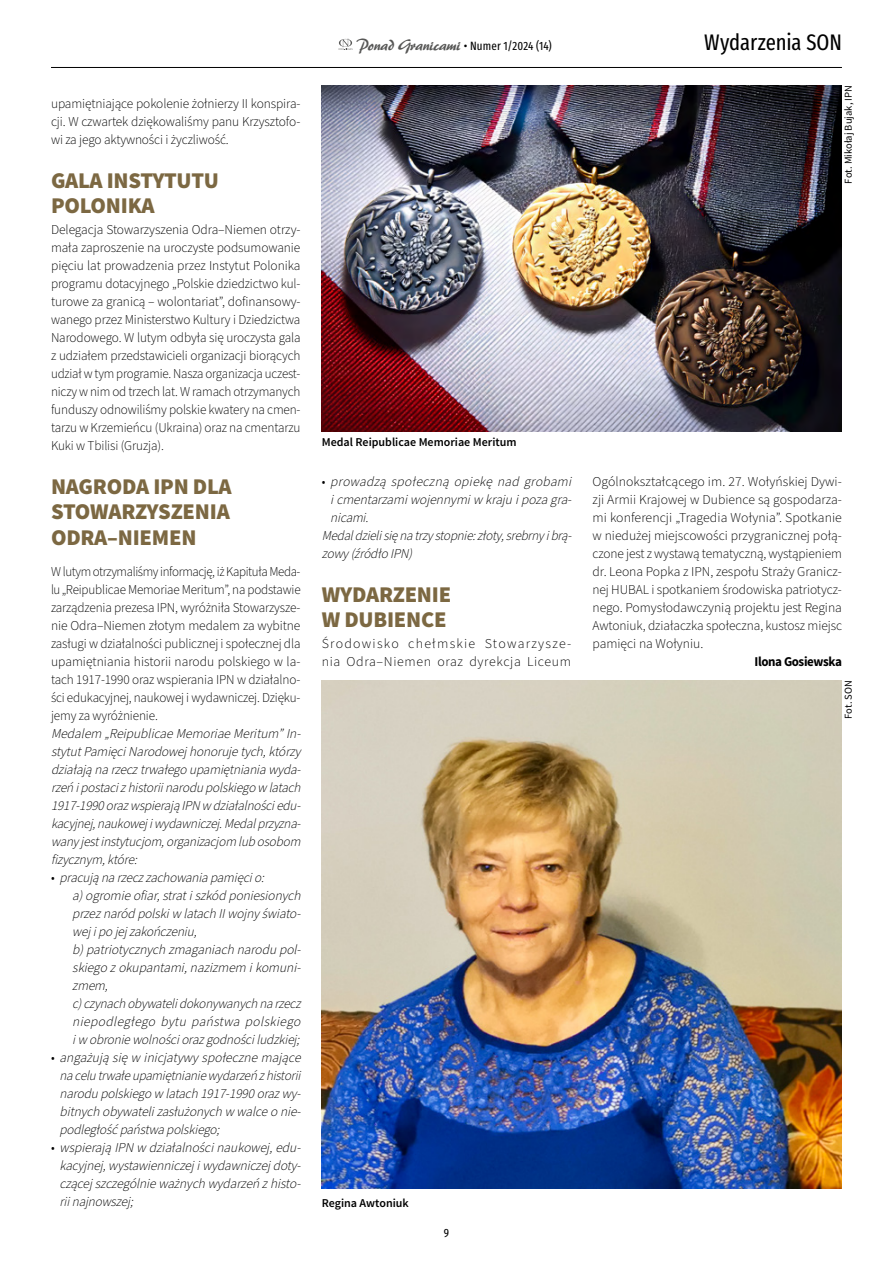
<style>
.page{position:relative;width:893px;height:1263px;background:#fff}
.page>*{position:absolute;margin:0;border:0;box-sizing:border-box;transform-origin:0 0}
.t1{font:900 22.5px/25.5px "Source Sans Pro";letter-spacing:-.01em;color:#7c6842}
.t2{font:22.5px "Fira Sans Compressed";letter-spacing:-.005em;color:#000}
.t3{font:italic 300 13.5px/18px "Source Sans Pro";letter-spacing:-.01em;color:#000;text-align:justify}
.t4{font:300 13.5px/18px "Source Sans Pro";letter-spacing:-.01em;color:#000;text-align:justify}
.t5{font:300 13.5px/18px "Source Sans Pro";letter-spacing:-.01em;color:#000;text-align:justify;scale:.96 1}
.t6{font:300 13.5px/18px "Source Sans Pro";letter-spacing:.075em;color:#000}
.t7{font:italic 300 13.5px "Source Sans Pro";letter-spacing:-.01em;color:#000;scale:.96 1}
.t8{font:700 13.5px "Source Sans Pro";letter-spacing:-.03em;color:#000;scale:.96 1}
.t9{font:600 12px "Source Sans Pro";color:#000}
.t10{font:12px "Fira Sans Compressed";letter-spacing:.01em;color:#000}
.t11{font:10.5px "Source Sans Pro";color:#000}
.s1{font-style:normal}
.s2{font-family:"Brush One EFN";font-size:16.5px;color:#575756}
</style>
<div class="page">
<img style="left:322px;top:85px;width:520px;height:347px">
<img style="left:322px;top:680px;width:520px;height:508px">
<hr style="left:51px;top:67px;width:791px;height:1px;background:#000">
<svg style="left:338px;top:39px;width:15px;height:11px"></svg>
<p class="t4" style="left:51px;top:95px;width:251px">upamiętniające pokolenie żołnierzy II konspira&shy;cji. W czwartek dziękowaliśmy panu Krzysztofo&shy;wi za jego aktywności i życzliwość.</p>
<h1 class="t1" style="left:51px;top:168px;width:169px">GALA INSTYTUTU<br>POLONIKA</h1>
<p class="t4" style="left:51px;top:221px;width:251px">Delegacja Stowarzyszenia Odra–Niemen otrzy&shy;mała zaproszenie na uroczyste podsumowanie pięciu lat prowadzenia przez Instytut Polonika programu dotacyjnego „Polskie dziedzictwo kul&shy;turowe za granicą – wolontariat”, dofinansowy&shy;wanego przez Ministerstwo Kultury i Dziedzictwa Narodowego. W lutym odbyła się uroczysta gala z udziałem przedstawicieli organizacji biorących udział w tym programie. Nasza organizacja uczest&shy;niczy w nim od trzech lat. W ramach otrzymanych funduszy odnowiliśmy polskie kwatery na cmen&shy;tarzu w Krzemieńcu (Ukraina) oraz na cmentarzu Kuki w Tbilisi (Gruzja).</p>
<h1 class="t1" style="left:51px;top:474px;width:182px;text-align:justify">NAGRODA IPN DLA STOWARZYSZENIA ODRA–NIEMEN</h1>
<p class="t5" style="left:51px;top:563px;width:261px">W lutym otrzymaliśmy informację, iż Kapituła Meda&shy;lu „Reipublicae Memoriae Meritum”, na podstawie zarządzenia prezesa IPN, wyróżniła Stowarzysze&shy;nie Odra–Niemen złotym medalem za wybitne zasługi w działalności publicznej i społecznej dla upamiętniania historii narodu polskiego w la&shy;tach 1917-1990 oraz wspierania IPN w działalno&shy;ści edukacyjnej, naukowej i wydawniczej. Dzięku&shy;jemy za wyróżnienie.</p>
<p class="t3" style="left:51px;top:725px;width:255px">Medalem „ReipublicaeMemoriaeMeritum”In&shy;stytutPamięciNarodowej honorujetych,którzy działająnarzecztrwałegoupamiętnianiawyda&shy;rzeńipostacizhistoriinarodupolskiegow latach 1917-1990orazwspierająIPN w działalnościedu&shy;kacyj nej,naukowej iwydawniczej.Medalprzyzna&shy;wanyjest instytucjom,organizacjom lubosobom fizycznym,które:</p>
<p class="t3" style="left:72px;top:869px;width:234px;text-align:left;text-indent:-21px"><span class="s1">•</span> pracująnarzeczzachowaniapamięcio: a)ogromieofiar,stratiszkódponiesionych przeznaródpolskiw latachIIwoj nyświato&shy;wej ipojej zakończeniu, b)patriotycznychzmaganiachnarodupol&shy;skiegozokupantami,nazizmem ikomuni&shy;zmem, c)czynachobywatelidokonywanychnarzecz niepodległego bytu państwa polskiego iw obroniewolnościorazgodnościludzkiej;</p>
<p class="t3" style="left:60px;top:1049px;width:247px;text-indent:-9px"><span class="s1">•</span> angażująsięw inicjatywyspołecznemające nacelutrwałeupamiętnianiewydarzeńzhistorii narodupolskiegow latach1917-1990orazwy&shy;bitnychobywatelizasłużonychw walceonie&shy;podległośćpaństwapolskiego;</p>
<p class="t3" style="left:60px;top:1139px;width:246px;text-indent:-9px"><span class="s1">•</span> wspierająIPN w działalnościnaukowej,edu&shy;kacyj nej,wystawienniczej iwydawniczej doty&shy;czącej szczególnieważnychwydarzeńzhisto&shy;riinaj nowszej;</p>
<p class="t10" style="left:356px;top:36px;width:197px"><span class="s2">Ponad Granicami</span> • Numer 1/2024 (14)</p>
<h1 class="t2" style="left:704px;top:25px;width:139px">Wydarzenia SON</h1>
<p class="t11" style="left:842px;top:183px;width:100px;rotate:-90deg">Fot. Mikołaj Bujak, IPN</p>
<p class="t9" style="left:322px;top:435px;width:196px">Medal Reipublicae Memoriae Meritum</p>
<p class="t3" style="left:322px;top:473px;width:255px"><span class="s1">•</span> prowadzą społeczną opiekę nad grobami</p>
<p class="t3" style="left:330px;top:491px;width:246px">icmentarzamiwojennymiw krajuipozagra-</p>
<p class="t3" style="left:330px;top:509px;width:44px">nicami.</p>
<p class="t7" style="left:322px;top:527px;width:266px">Medaldzielisięnatrzystopnie:złoty,srebrnyibrą-</p>
<p class="t3" style="left:322px;top:545px;width:96px">zowy(źródłoIPN)</p>
<h1 class="t1" style="left:322px;top:582px;width:131px">WYDARZENIE<br>W DUBIENCE</h1>
<p class="t6" style="left:322px;top:635px;width:251px">Środowisko chełmskie Stowarzysze&shy;nia Odra–Niemen oraz dyrekcja Liceum</p>
<p class="t4" style="left:592px;top:473px;width:251px">Ogólnokształcącego im. 27. Wołyńskiej Dywi&shy;zji Armii Krajowej w Dubience są gospodarza&shy;mi konferencji „Tragedia Wołynia”. Spotkanie w niedużej miejscowości przygranicznej połą&shy;czone jest z wystawą tematyczną, wystąpieniem dr. Leona Popka z IPN, zespołu Straży Granicz&shy;nej HUBAL i spotkaniem środowiska patriotycz&shy;nego. Pomysłodawczynią projektu jest Regina Awtoniuk, działaczka społeczna, kustosz miejsc pamięci na Wołyniu.</p>
<p class="t8" style="left:754px;top:653px;width:93px">Ilona Gosiewska</p>
<p class="t11" style="left:842px;top:719px;width:40px;rotate:-90deg">Fot. SON</p>
<p class="t9" style="left:322px;top:1195px;width:89px">Regina Awtoniuk</p>
<p class="t10" style="left:444px;top:1223px;width:7px">9</p>
</div>
